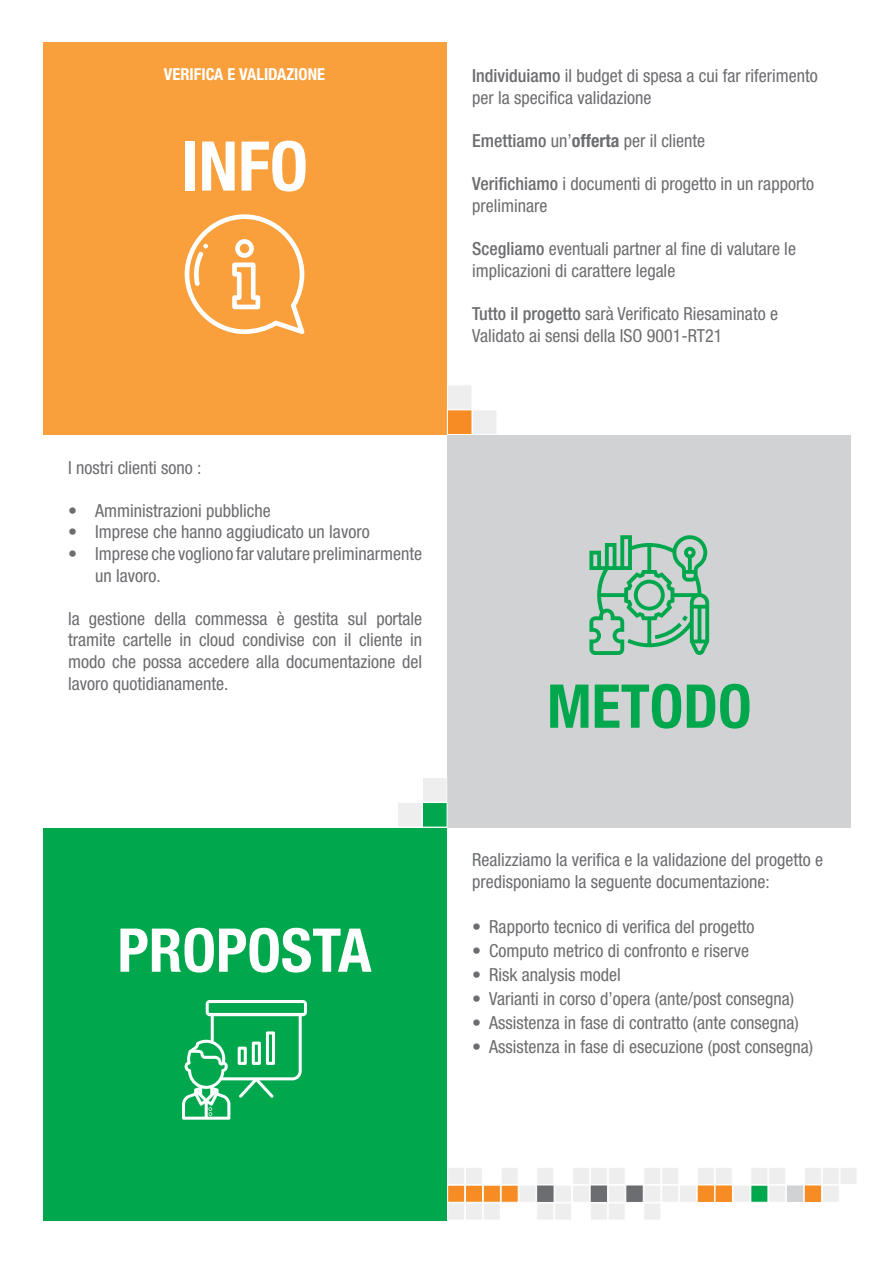
<style>
.page{position:relative;width:893px;height:1263px;background:#fff}
.page>*{position:absolute;margin:0;border:0;box-sizing:border-box;transform-origin:0 0}
.t1{font:700 condensed 68.7px "Helvetica Neue LT Std";color:#fff}
.t2{font:700 condensed 60.45px "Helvetica Neue LT Std";color:#fff}
.t3{font:700 condensed 60.45px "Helvetica Neue LT Std";color:#00a74d}
.RETRO{font:condensed 18px/21.6px "Helvetica Neue LT Std";color:#6c6d70}
.t4{font:700 condensed 16.5px "Helvetica Neue LT Std";color:#fff}
.s1{font-weight:500}
.s2{font-weight:700}
</style>
<div class="page">
<div style="left:43px;top:43px;width:403px;height:392px;background:#f9a03c"></div>
<div style="left:483px;top:1202px;width:18px;height:18px;background:#eeeeef;border:1px solid #fff"></div>
<div style="left:465px;top:1202px;width:18px;height:18px;background:#eeeeef;border:1px solid #fff"></div>
<div style="left:447px;top:1202px;width:18px;height:18px;background:#eeeeef;border:1px solid #fff"></div>
<div style="left:501px;top:1185px;width:18px;height:17px;background:#f68c23;border:1px solid #fff"></div>
<div style="left:483px;top:1185px;width:18px;height:17px;background:#f68c23;border:1px solid #fff"></div>
<div style="left:465px;top:1185px;width:18px;height:17px;background:#f68c23;border:1px solid #fff"></div>
<div style="left:447px;top:1185px;width:18px;height:17px;background:#f68c23;border:1px solid #fff"></div>
<div style="left:429px;top:1185px;width:18px;height:17px;background:#00a74d"></div>
<div style="left:501px;top:1167px;width:18px;height:18px;background:#eeeeef;border:1px solid #fff"></div>
<div style="left:465px;top:1167px;width:18px;height:18px;background:#eeeeef;border:1px solid #fff"></div>
<div style="left:447px;top:1167px;width:18px;height:18px;background:#eeeeef;border:1px solid #fff"></div>
<div style="left:429px;top:1167px;width:18px;height:18px;background:#00a74d"></div>
<div style="left:643px;top:1202px;width:18px;height:18px;background:#eeeeef;border:1px solid #fff"></div>
<div style="left:608px;top:1202px;width:18px;height:18px;background:#eeeeef;border:1px solid #fff"></div>
<div style="left:590px;top:1202px;width:18px;height:18px;background:#eeeeef;border:1px solid #fff"></div>
<div style="left:554px;top:1202px;width:18px;height:18px;background:#eeeeef;border:1px solid #fff"></div>
<div style="left:536px;top:1202px;width:18px;height:18px;background:#eeeeef;border:1px solid #fff"></div>
<div style="left:661px;top:1185px;width:18px;height:17px;background:#eeeeef;border:1px solid #fff"></div>
<div style="left:643px;top:1185px;width:18px;height:17px;background:#eeeeef;border:1px solid #fff"></div>
<div style="left:626px;top:1185px;width:17px;height:17px;background:#6c6d70"></div>
<div style="left:608px;top:1185px;width:18px;height:17px;background:#eeeeef;border:1px solid #fff"></div>
<div style="left:590px;top:1185px;width:18px;height:17px;background:#6c6d70;border:1px solid #fff"></div>
<div style="left:572px;top:1185px;width:18px;height:17px;background:#eeeeef;border:1px solid #fff"></div>
<div style="left:554px;top:1185px;width:18px;height:17px;background:#eeeeef;border:1px solid #fff"></div>
<div style="left:536px;top:1185px;width:18px;height:17px;background:#6c6d70;border:1px solid #fff"></div>
<div style="left:519px;top:1185px;width:17px;height:17px;background:#eeeeef;border:1px solid #fff"></div>
<div style="left:661px;top:1167px;width:18px;height:18px;background:#eeeeef;border:1px solid #fff"></div>
<div style="left:643px;top:1167px;width:18px;height:18px;background:#eeeeef;border:1px solid #fff"></div>
<div style="left:608px;top:1167px;width:18px;height:18px;background:#eeeeef;border:1px solid #fff"></div>
<div style="left:590px;top:1167px;width:18px;height:18px;background:#eeeeef;border:1px solid #fff"></div>
<div style="left:572px;top:1167px;width:18px;height:18px;background:#eeeeef;border:1px solid #fff"></div>
<div style="left:536px;top:1167px;width:18px;height:18px;background:#eeeeef;border:1px solid #fff"></div>
<div style="left:822px;top:1185px;width:18px;height:17px;background:#eeeeef;border:1px solid #fff"></div>
<div style="left:804px;top:1185px;width:18px;height:17px;background:#f68c23;border:1px solid #fff"></div>
<div style="left:786px;top:1185px;width:18px;height:17px;background:#d1d2d4;border:1px solid #fff"></div>
<div style="left:768px;top:1185px;width:18px;height:17px;background:#eeeeef;border:1px solid #fff"></div>
<div style="left:750px;top:1185px;width:18px;height:17px;background:#00a74d;border:1px solid #fff"></div>
<div style="left:733px;top:1185px;width:17px;height:17px;background:#eeeeef;border:1px solid #fff"></div>
<div style="left:715px;top:1185px;width:18px;height:17px;background:#f68c23"></div>
<div style="left:697px;top:1185px;width:18px;height:17px;background:#f68c23;border:1px solid #fff"></div>
<div style="left:679px;top:1185px;width:18px;height:17px;background:#eeeeef;border:1px solid #fff"></div>
<div style="left:840px;top:1167px;width:17px;height:18px;background:#eeeeef;border:1px solid #fff"></div>
<div style="left:822px;top:1167px;width:18px;height:18px;background:#eeeeef;border:1px solid #fff"></div>
<div style="left:804px;top:1167px;width:18px;height:18px;background:#eeeeef;border:1px solid #fff"></div>
<div style="left:768px;top:1167px;width:18px;height:18px;background:#eeeeef;border:1px solid #fff"></div>
<div style="left:750px;top:1167px;width:18px;height:18px;background:#eeeeef;border:1px solid #fff"></div>
<div style="left:715px;top:1167px;width:18px;height:18px;background:#eeeeef;border:1px solid #fff"></div>
<div style="left:697px;top:1167px;width:18px;height:18px;background:#eeeeef;border:1px solid #fff"></div>
<div style="left:447px;top:435px;width:404px;height:393px;background:#d1d2d4"></div>
<div style="left:447px;top:385px;width:25px;height:25px;background:#eeeeef;border:1px solid #fff"></div>
<div style="left:397px;top:802px;width:25px;height:25px;background:#eeeeef;border:1px solid #fff"></div>
<div style="left:447px;top:410px;width:25px;height:25px;background:#f68c23;border:1px solid #fff"></div>
<div style="left:422px;top:802px;width:25px;height:25px;background:#00a74d;border:1px solid #fff"></div>
<div style="left:472px;top:410px;width:25px;height:25px;background:#eeeeef;border:1px solid #fff"></div>
<div style="left:422px;top:777px;width:25px;height:25px;background:#eeeeef;border:1px solid #fff"></div>
<div style="left:43px;top:828px;width:403px;height:392px;background:#00a74d"></div>
<svg style="left:589px;top:535px;width:120px;height:120px"></svg>
<svg style="left:182px;top:1000px;width:125px;height:120px"></svg>
<svg style="left:185px;top:214px;width:119px;height:120px"></svg>
<p class="t4" style="left:164px;top:64px;width:163px">VERIFICA E VALIDAZIONE</p>
<p class="RETRO" style="left:472px;top:65px;width:347px"><span class="s1">Individuiamo</span> il budget di spesa a cui far riferimento per la specifica validazione</p>
<p class="RETRO" style="left:472px;top:130px;width:234px"><span class="s1">Emettiamo</span> un’<span class="s2">offerta</span> per il cliente</p>
<p class="RETRO" style="left:472px;top:173px;width:343px"><span class="s1">Verifichiamo</span> i documenti di progetto in un rapporto preliminare</p>
<p class="RETRO" style="left:472px;top:238px;width:325px"><span class="s1">Scegliamo</span> eventuali partner al fine di valutare le implicazioni di carattere legale</p>
<p class="RETRO" style="left:472px;top:303px;width:307px"><span class="s1">Tutto il progetto</span> sarà Verificato Riesaminato e<br>Validato ai sensi della ISO 9001-RT21</p>
<p class="t1" style="left:181px;top:125px;width:129px">INFO</p>
<p class="RETRO" style="left:68px;top:456px;width:135px">I nostri clienti sono :</p>
<p class="RETRO" style="left:68px;top:499px;width:204px">• Amministrazioni pubbliche</p>
<p class="RETRO" style="left:68px;top:521px;width:303px">• Imprese che hanno aggiudicato un lavoro</p>
<p class="RETRO" style="left:95px;top:543px;width:329px;text-indent:-27px">• Imprese che vogliono far valutare preliminarmente un lavoro.</p>
<p class="RETRO" style="left:68px;top:607px;width:356px;text-align:justify">la gestione della commessa è gestita sul portale tramite cartelle in cloud condivise con il cliente in modo che possa accedere alla documentazione del lavoro quotidianamente.</p>
<h2 class="t2" style="left:117px;top:914px;width:256px">PROPOSTA</h2>
<h2 class="t3" style="left:547px;top:670px;width:206px">METODO</h2>
<p class="RETRO" style="left:472px;top:849px;width:352px">Realizziamo la verifica e la validazione del progetto e</p>
<p class="RETRO" style="left:472px;top:870px;width:299px">predisponiamo la seguente documentazione:</p>
<p class="RETRO" style="left:472px;top:916px;width:284px">• Rapporto tecnico di verifica del progetto</p>
<p class="RETRO" style="left:472px;top:940px;width:278px">• Computo metrico di confronto e riserve</p>
<p class="RETRO" style="left:472px;top:964px;width:150px">• Risk analysis model</p>
<p class="RETRO" style="left:472px;top:988px;width:323px">• Varianti in corso d’opera (ante/post consegna)</p>
<p class="RETRO" style="left:472px;top:1012px;width:328px">• Assistenza in fase di contratto (ante consegna)</p>
<p class="RETRO" style="left:472px;top:1036px;width:342px">• Assistenza in fase di esecuzione (post consegna)</p>
</div>
